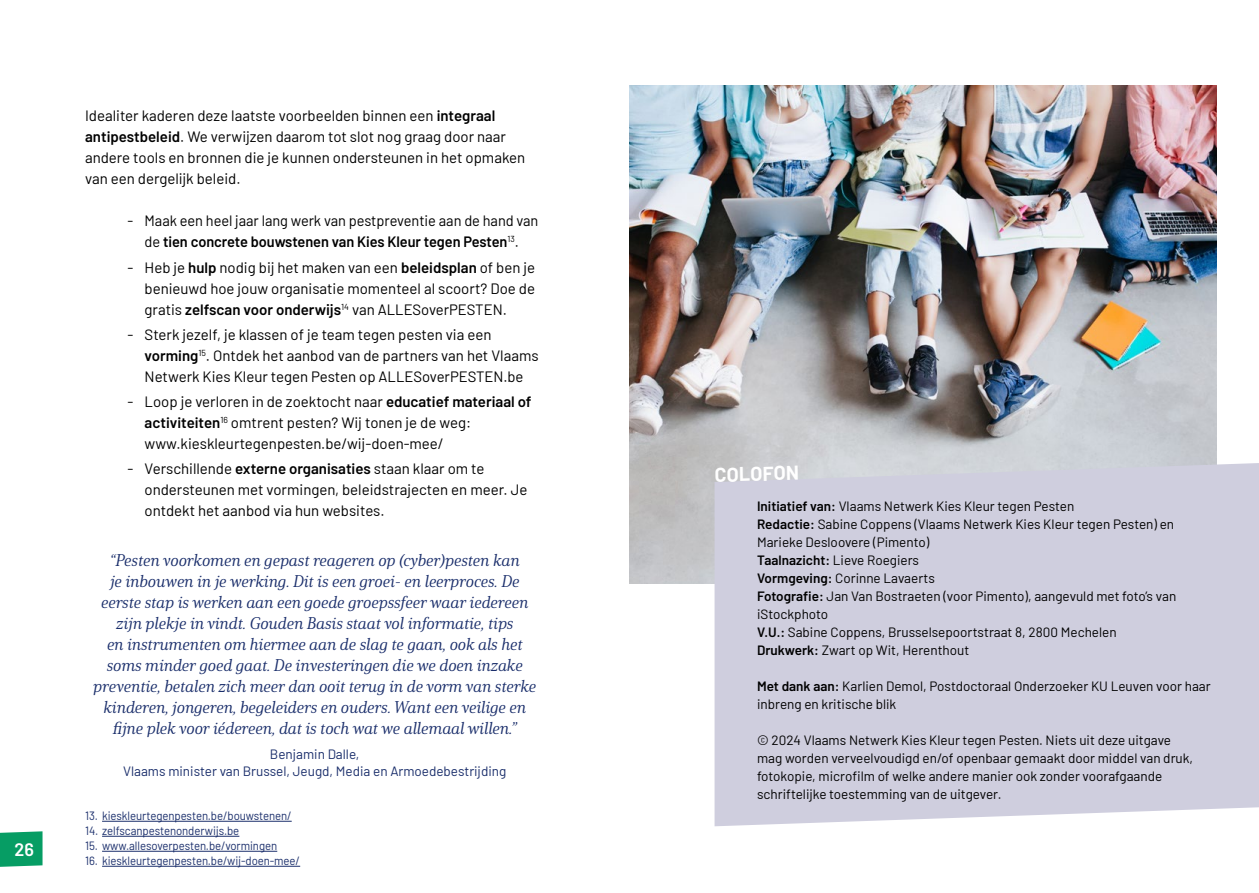
<style>
.page{position:relative;width:1259px;height:893px;background:#fff}
.page>*{position:absolute;margin:0;border:0;box-sizing:border-box;transform-origin:0 0}
.t1{font:700 19.5px "Barlow";color:#fff}
.t2{font:600 18px "Barlow";color:#fff}
.t3{font:16.5px/21px "Solitas Serif Nor Reg It";color:#1a2e6b;text-align:center}
.t4{font:15px/21px "Barlow";color:#000}
.t5{font:13.5px/18px "Barlow";color:#000}
.t6{font:13.5px/16.5px "Barlow";color:#1a2e6b;text-align:center}
.t7{font:12px "Barlow";letter-spacing:-.005em;color:#1a2e6b;scale:.95 1}
.s1{font-weight:600}
</style>
<div class="page">
<img style="left:629px;top:85px;width:587px;height:498px">
<div style="left:714px;top:463px;width:545px;height:363px;background:#cfcede"></div>
<hr style="left:102px;top:821px;width:190px;height:1px;background:#1a2e6b">
<hr style="left:102px;top:836px;width:137px;height:1px;background:#1a2e6b">
<hr style="left:102px;top:851px;width:175px;height:1px;background:#1a2e6b">
<hr style="left:102px;top:866px;width:198px;height:1px;background:#1a2e6b">
<svg style="left:0;top:831px;width:43px;height:36px;background:#16a36e"></svg>
<p class="t2" style="left:15px;top:836px;width:21px">26</p>
<p class="t4" style="left:85px;top:104px;width:442px">Idealiter kaderen deze laatste voorbeelden binnen een <span class="s1">integraal antipestbeleid</span>. We verwijzen daarom tot slot nog graag door naar andere tools en bronnen die je kunnen ondersteunen in het opmaken van een dergelijk beleid.</p>
<p class="t4" style="left:128px;top:209px;width:412px;text-align:center">- Maak een heel jaar lang werk van pestpreventie aan de hand van de <span class="s1">tien concrete bouwstenen van Kies Kleur tegen Pesten</span><sup>13</sup>.</p>
<p class="t4" style="left:145px;top:255px;width:392px;text-align:justify;text-indent:-17px">- Heb je <span class="s1">hulp</span> nodig bij het maken van een <span class="s1">beleidsplan</span> of ben je benieuwd hoe jouw organisatie momenteel al scoort? Doe de gratis <span class="s1">zelfscan voor onderwijs</span><sup>14</sup> van ALLESoverPESTEN.</p>
<p class="t4" style="left:145px;top:323px;width:395px;text-indent:-17px">- Sterk jezelf, je klassen of je team tegen pesten via een <span class="s1">vorming</span><sup>15</sup>. Ontdek het aanbod van de partners van het Vlaams<br>Netwerk Kies Kleur tegen Pesten op ALLESoverPESTEN.be</p>
<p class="t4" style="left:145px;top:390px;width:388px;text-indent:-17px">- Loop je verloren in de zoektocht naar <span class="s1">educatief materiaal of activiteiten</span><sup>16</sup> omtrent pesten? Wij tonen je de weg: www.kieskleurtegenpesten.be/wij-doen-mee/</p>
<p class="t4" style="left:145px;top:457px;width:384px;text-indent:-17px">- Verschillende <span class="s1">externe organisaties</span> staan klaar om te ondersteunen met vormingen, beleidstrajecten en meer. Je ontdekt het aanbod via hun websites.</p>
<p class="t3" style="left:93px;top:549px;width:444px">“Pesten voorkomen en gepast reageren op (cyber)pesten kan<br>je inbouwen in je werking. Dit is een groei- en leerproces. De eerste stap is werken aan een goede groepssfeer waar iedereen zijn plekje in vindt. Gouden Basis staat vol informatie, tips<br>en instrumenten om hiermee aan de slag te gaan, ook als het soms minder goed gaat. De investeringen die we doen inzake preventie, betalen zich meer dan ooit terug in de vorm van sterke kinderen, jongeren, begeleiders en ouders. Want een veilige en fijne plek voor iédereen, dat is toch wat we allemaal willen.”</p>
<p class="t6" style="left:123px;top:745px;width:385px">Benjamin Dalle,<br>Vlaams minister van Brussel, Jeugd, Media en Armoedebestrijding</p>
<p class="t7" style="left:85px;top:807px;width:219px">13. kieskleurtegenpesten.be/bouwstenen/</p>
<p class="t7" style="left:85px;top:822px;width:164px">14. zelfscanpestenonderwijs.be</p>
<p class="t7" style="left:85px;top:837px;width:204px">15. www.allesoverpesten.be/vormingen</p>
<p class="t7" style="left:85px;top:852px;width:228px">16. kieskleurtegenpesten.be/wij-doen-mee/</p>
<h1 class="t1" style="left:714px;top:461px;width:86px;rotate:-2deg">COLOFON</h1>
<p class="t5" style="left:757px;top:496px;width:421px"><span class="s1">Initiatief van:</span> Vlaams Netwerk Kies Kleur tegen Pesten<br><span class="s1">Redactie:</span> Sabine Coppens (Vlaams Netwerk Kies Kleur tegen Pesten) en Marieke Desloovere (Pimento)<br><span class="s1">Taalnazicht:</span> Lieve Roegiers<br><span class="s1">Vormgeving:</span> Corinne Lavaerts<br><span class="s1">Fotografie:</span> Jan Van Bostraeten (voor Pimento), aangevuld met foto’s van iStockphoto<br><span class="s1">V.U.:</span> Sabine Coppens, Brusselsepoortstraat 8, 2800 Mechelen <span class="s1">Drukwerk:</span> Zwart op Wit, Herenthout</p>
<p class="t5" style="left:757px;top:676px;width:455px"><span class="s1">Met dank aan:</span> Karlien Demol, Postdoctoraal Onderzoeker KU Leuven voor haar inbreng en kritische blik</p>
<p class="t5" style="left:757px;top:730px;width:437px">© 2024 Vlaams Netwerk Kies Kleur tegen Pesten. Niets uit deze uitgave mag worden verveelvoudigd en/of openbaar gemaakt door middel van druk, fotokopie, microfilm of welke andere manier ook zonder voorafgaande schriftelijke toestemming van de uitgever.</p>
</div>
